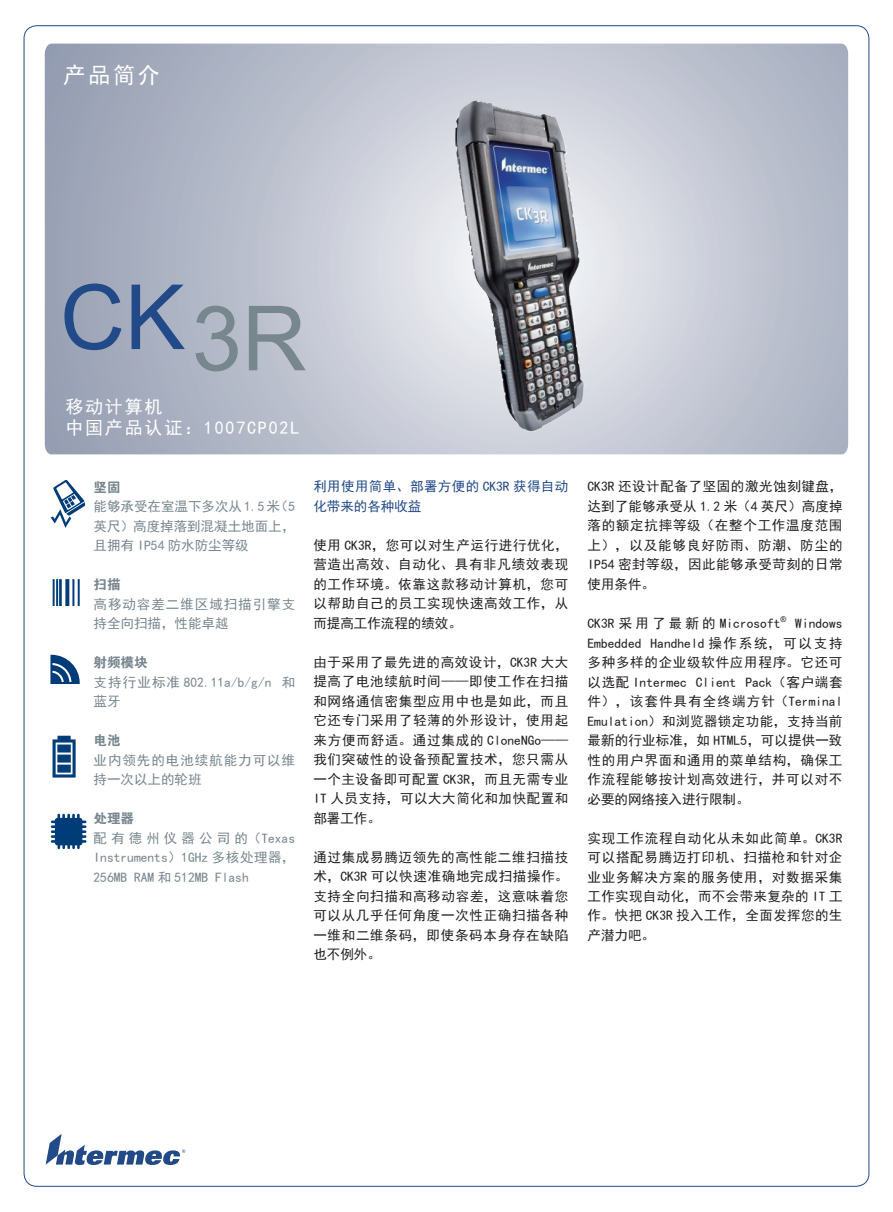
<style>
.page{position:relative;width:893px;height:1212px;background:#fff}
.page>*{position:absolute;margin:0;border:0;box-sizing:border-box;transform-origin:0 0}
.t1{font:90px "Arial";color:#224988}
.t2{font:22.5px "Sim Hei";color:#fff}
.t3{font:18px/21px "Sim Hei";letter-spacing:.1em;color:#fff}
.t4{font:13.5px/19.5px "Sim Hei";letter-spacing:.05em;color:#231f20;text-align:justify}
.t5{font:13.5px/19.5px "Sim Hei";color:#78868d;text-align:justify}
.t6{font:13.5px/19.5px "Sim Hei";letter-spacing:.07em;color:#78868d}
.t7{font:13.5px/19.5px "Sim Hei";letter-spacing:.03em;color:#224988}
.t8{font:13.5px/19.5px "Sim Hei";letter-spacing:.04em;color:#78868d}
.t9{font:13.5px "Sim Hei";color:#231f20}
.t10{font:13.5px "FZDHTJW GB1 0";color:#78868d}
.t11{font:7.8px "Arial";color:#231f20}
.s1{color:#78868d}
</style>
<div class="page">
<img style="left:45px;top:44px;width:803px;height:410px">
<svg style="left:46px;top:1134px;width:139px;height:31px"></svg>
<img style="left:455px;top:100px;width:68px;height:329px">
<hr style="left:72px;top:579px;width:2px;height:27px;background:#003d78">
<hr style="left:78px;top:579px;width:2px;height:27px;background:#003d78">
<svg style="left:65px;top:579px;width:4px;height:27px"></svg>
<hr style="left:53px;top:579px;width:2px;height:27px;background:#003d78">
<hr style="left:59px;top:579px;width:3px;height:27px;background:#003d78">
<hr style="left:56px;top:579px;width:2px;height:27px;background:#003d78">
<svg style="left:50px;top:655px;width:30px;height:29px"></svg>
<svg style="left:51px;top:480px;width:34px;height:48px"></svg>
<svg style="left:51px;top:814px;width:35px;height:35px"></svg>
<svg style="left:53px;top:736px;width:23px;height:41px"></svg>
<h2 class="t2" style="left:63px;top:64px;width:98px">产品简介</h2>
<h1 class="t1" style="left:60px;top:258px;width:248px">CK<span class="s1">3R</span></h1>
<h3 class="t3" style="left:65px;top:396px;width:236px">移动计算机<br>中国产品认证：1007CP02L</h3>
<p class="t10" style="left:94px;top:479px;width:28px">坚固</p>
<p class="t5" style="left:94px;top:496px;width:203px">能够承受在室温下多次从 1.5 米（5英尺）高度掉落到混凝土地面上，且拥有 IP54 防水防尘等级</p>
<p class="t10" style="left:94px;top:577px;width:28px">扫描</p>
<p class="t6" style="left:94px;top:594px;width:203px">高移动容差二维区域扫描引擎支持全向扫描，性能卓越</p>
<p class="t10" style="left:94px;top:655px;width:55px">射频模块</p>
<p class="t8" style="left:94px;top:672px;width:203px">支持行业标准 802.11a/b/g/n 和蓝牙</p>
<p class="t10" style="left:94px;top:733px;width:28px">电池</p>
<p class="t6" style="left:94px;top:750px;width:203px">业内领先的电池续航能力可以维持一次以上的轮班</p>
<p class="t10" style="left:94px;top:811px;width:42px">处理器</p>
<p class="t5" style="left:94px;top:828px;width:203px">配有德州仪器公司的（Texas Instruments）1GHz 多核处理器，256MB RAM 和 512MB Flash</p>
<p class="t7" style="left:313px;top:477px;width:257px">利用使用简单、部署方便的 CK3R 获得自动化带来的各种收益</p>
<p class="t4" style="left:313px;top:535px;width:256px">使用 CK3R，您可以对生产运行进行优化，营造出高效、自动化、具有非凡绩效表现的工作环境。依靠这款移动计算机，您可以帮助自己的员工实现快速高效工作，从而提高工作流程的绩效。</p>
<p class="t4" style="left:313px;top:652px;width:257px">由于采用了最先进的高效设计，CK3R 大大提高了电池续航时间——即使工作在扫描和网络通信密集型应用中也是如此，而且它还专门采用了轻薄的外形设计，使用起来方便而舒适。通过集成的 CloneNGo——我们突破性的设备预配置技术，您只需从一个主设备即可配置 CK3R，而且无需专业IT 人员支持，可以大大简化和加快配置和部署工作。</p>
<p class="t4" style="left:313px;top:847px;width:256px">通过集成易腾迈领先的高性能二维扫描技术，CK3R 可以快速准确地完成扫描操作。支持全向扫描和高移动容差，这意味着您可以从几乎任何角度一次性正确扫描各种一维和二维条码，即使条码本身存在缺陷也不例外。</p>
<p class="t4" style="left:587px;top:477px;width:257px">CK3R 还设计配备了坚固的激光蚀刻键盘，达到了能够承受从 1.2 米（4 英尺）高度掉落的额定抗摔等级（在整个工作温度范围上），以及能够良好防雨、防潮、防尘的IP54 密封等级，因此能够承受苛刻的日常使用条件。</p>
<p class="t9" style="left:587px;top:616px;width:194px">CK3R 采用了最新的 Microsoft</p>
<p class="t11" style="left:780px;top:614px;width:7px">®</p>
<p class="t4" style="left:587px;top:613px;width:256px;text-indent:208px">Windows Embedded Handheld 操作系统，可以支持多种多样的企业级软件应用程序。它还可以选配 Intermec Client Pack（客户端套件），该套件具有全终端方针（Terminal Emulation）和浏览器锁定功能，支持当前最新的行业标准，如 HTML5，可以提供一致性的用户界面和通用的菜单结构，确保工作流程能够按计划高效进行，并可以对不必要的网络接入进行限制。</p>
<p class="t4" style="left:587px;top:828px;width:257px">实现工作流程自动化从未如此简单。CK3R可以搭配易腾迈打印机、扫描枪和针对企业业务解决方案的服务使用，对数据采集工作实现自动化，而不会带来复杂的 IT 工作。快把 CK3R 投入工作，全面发挥您的生产潜力吧。</p>
</div>
